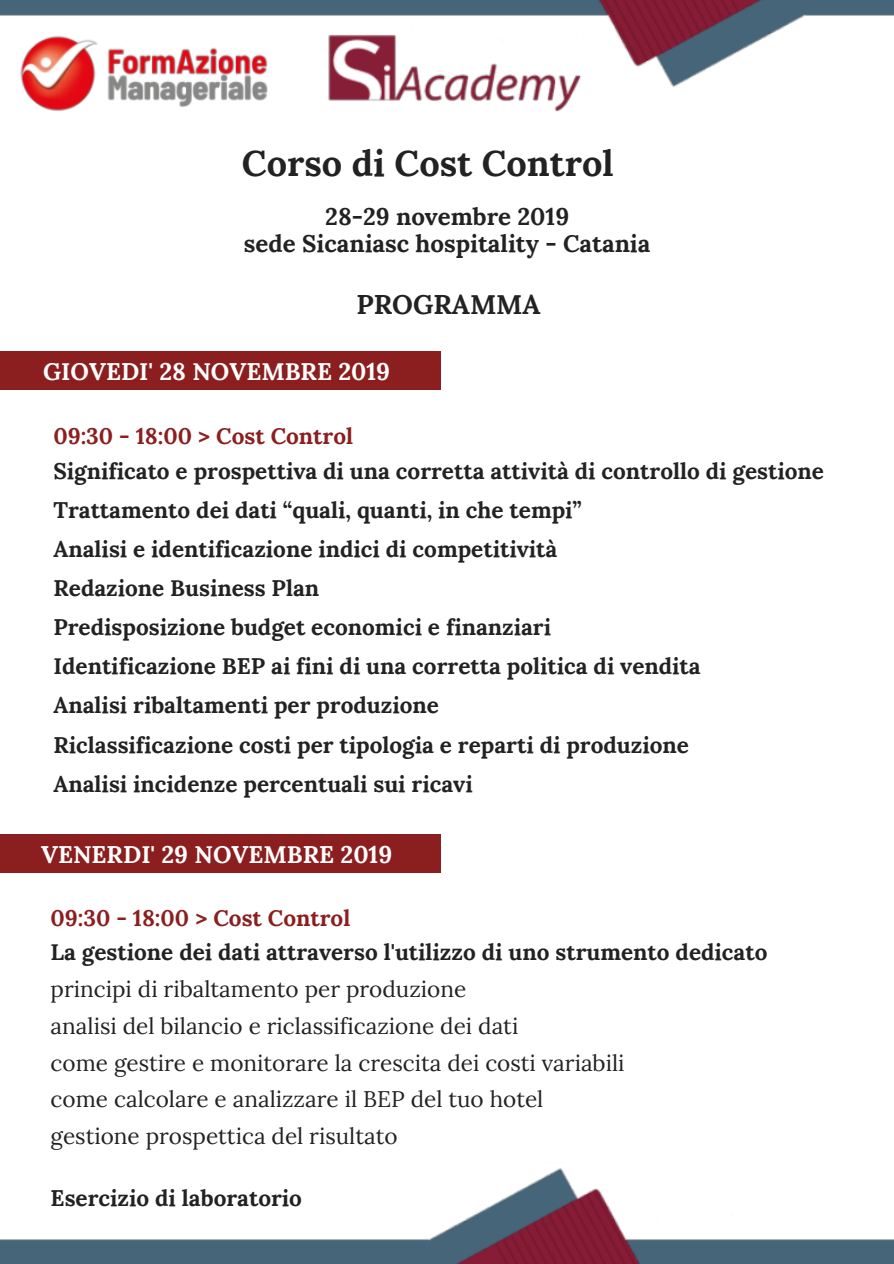
<style>
.page{position:relative;width:894px;height:1264px;background:#fff}
.page>*{position:absolute;margin:0;border:0;box-sizing:border-box;transform-origin:0 0}
.t1{font:700 36px "Lora";color:#222}
.t2{font:700 27px "Lora";color:#222}
.t3{font:700 24px/27px "Lora";color:#222;text-align:center}
.t4{font:700 24px "Lora";color:#fff}
.t5{font:700 22.5px/39.2px "Lora";color:#222}
.t6{font:22.5px/36.9px "Lora";color:#222}
.t7{font:700 22.5px "Lora";color:#8b1f1f}
</style>
<div class="page">
<div style="left:0;top:351px;width:440px;height:39px;background:#8b1f1f"></div>
<img style="left:0;top:0;width:893px;height:87px">
<img style="left:315px;top:17px;width:282px;height:95px">
<img style="left:0;top:1168px;width:893px;height:95px">
<div style="left:0;top:834px;width:440px;height:38px;background:#8b1f1f"></div>
<img style="left:0;top:8px;width:286px;height:103px">
<h1 class="t1" style="left:242px;top:140px;width:373px">Corso di Cost Control</h1>
<p class="t3" style="left:244px;top:202px;width:408px">28-29 novembre 2019<br>sede Sicaniasc hospitality - Catania</p>
<p class="t2" style="left:356px;top:286px;width:186px">PROGRAMMA</p>
<p class="t4" style="left:43px;top:356px;width:348px">GIOVEDI' 28 NOVEMBRE 2019</p>
<p class="t7" style="left:53px;top:421px;width:301px">09:30 - 18:00 &gt; Cost Control</p>
<p class="t5" style="left:53px;top:451px;width:771px">Significato e prospettiva di una corretta attività di controllo di gestione Trattamento dei dati “quali, quanti, in che tempi”<br>Analisi e identificazione indici di competitività<br>Redazione Business Plan<br>Predisposizione budget economici e finanziari<br>Identificazione BEP ai fini di una corretta politica di vendita<br>Analisi ribaltamenti per produzione<br>Riclassificazione costi per tipologia e reparti di produzione<br>Analisi incidenze percentuali sui ricavi</p>
<p class="t4" style="left:41px;top:838px;width:352px">VENERDI' 29 NOVEMBRE 2019</p>
<p class="t7" style="left:51px;top:903px;width:301px">09:30 - 18:00 &gt; Cost Control</p>
<p class="t5" style="left:51px;top:931px;width:718px">La gestione dei dati attraverso l'utilizzo di uno strumento dedicato</p>
<p class="t6" style="left:51px;top:969px;width:575px">principi di ribaltamento per produzione<br>analisi del bilancio e riclassificazione dei dati<br>come gestire e monitorare la crescita dei costi variabili come calcolare e analizzare il BEP del tuo hotel gestione prospettica del risultato</p>
<p class="t5" style="left:51px;top:1178px;width:253px">Esercizio di laboratorio</p>
</div>
